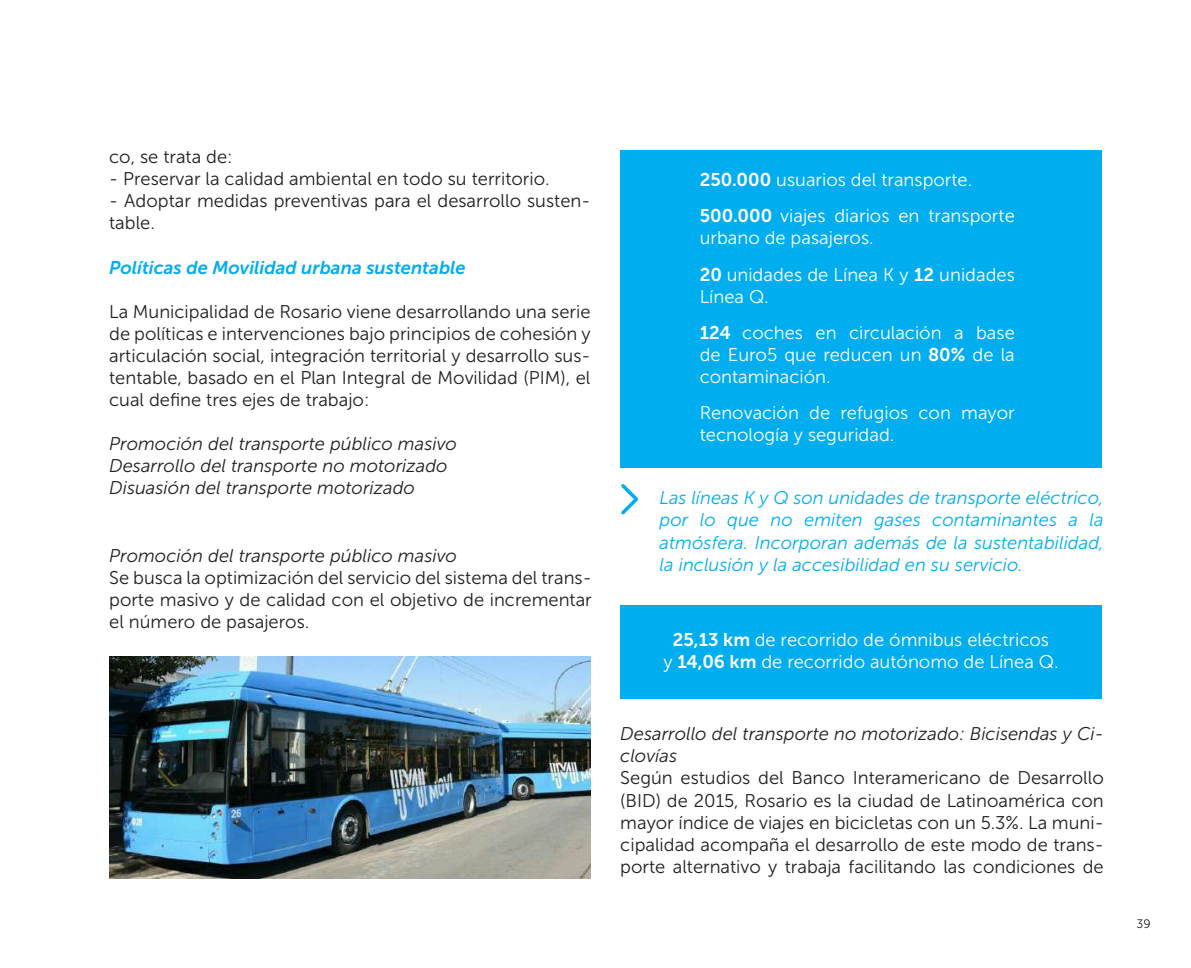
<style>
.page{position:relative;width:1191px;height:968px;background:#fff}
.page>*{position:absolute;margin:0;border:0;box-sizing:border-box;transform-origin:0 0}
.t1{font:18.38px/22.1px "Museo Sans 300";color:#231f20;text-align:justify}
.t2{font:18.38px/36.1px "Museo Sans 300";color:#fff}
.t3{font:italic 18.38px/22.1px "Museo Sans 300";color:#231f20}
.t4{font:italic 18.38px/22.1px "Museo Sans 300";color:#00aeef;text-align:justify}
.t5{font:italic 18.38px "Museo Sans 700";color:#00aeef}
.t6{font:12.25px "Museo Sans 300";color:#231f20}
.s1{font-family:"Museo Sans 700"}
</style>
<div class="page">
<svg style="left:621px;top:484px;width:18px;height:31px"></svg>
<img style="left:109px;top:656px;width:481px;height:222px">
<div style="left:620px;top:150px;width:481px;height:317px;background:#00aeef"></div>
<div style="left:620px;top:605px;width:481px;height:93px;background:#00aeef"></div>
<p class="t1" style="left:109px;top:146px;width:125px">co, se trata de:</p>
<p class="t1" style="left:109px;top:168px;width:442px">- Preservar la calidad ambiental en todo su territorio.</p>
<p class="t1" style="left:109px;top:190px;width:483px">- Adoptar medidas preventivas para el desarrollo susten&shy;table.</p>
<p class="t5" style="left:109px;top:257px;width:358px">Políticas de Movilidad urbana sustentable</p>
<p class="t1" style="left:109px;top:300px;width:483px">La Municipalidad de Rosario viene desarrollando una serie de políticas e intervenciones bajo principios de cohesión y articulación social, integración territorial y desarrollo sus&shy;tentable, basado en el Plan Integral de Movilidad (PIM), el cual define tres ejes de trabajo:</p>
<p class="t3" style="left:109px;top:433px;width:349px">Promoción del transporte público masivo<br>Desarrollo del transporte no motorizado<br>Disuasión del transporte motorizado</p>
<p class="t3" style="left:109px;top:545px;width:349px">Promoción del transporte público masivo</p>
<p class="t1" style="left:109px;top:567px;width:484px">Se busca la optimización del servicio del sistema del trans&shy;porte masivo y de calidad con el objetivo de incrementar el número de pasajeros.</p>
<p class="t2" style="left:699px;top:162px;width:317px"><span class="s1">250.000</span> usuarios del transporte.<br><span class="s1">500.000</span> viajes diarios en transporte</p>
<p class="t2" style="left:699px;top:220px;width:316px">urbano de pasajeros.<br><span class="s1">20</span> unidades de Línea K y <span class="s1">12</span> unidades</p>
<p class="t2" style="left:699px;top:278px;width:317px">Línea Q.<br><span class="s1">124</span> coches en circulación a base</p>
<p class="t2" style="left:699px;top:343px;width:317px;line-height:22.1px">de Euro5 que reducen un <span class="s1">80%</span> de la contaminación.</p>
<p class="t2" style="left:699px;top:401px;width:316px;line-height:22.1px">Renovación de refugios con mayor tecnología y seguridad.</p>
<p class="t4" style="left:659px;top:487px;width:445px">Las líneas K y Q son unidades de transporte eléctrico, por lo que no emiten gases contaminantes a la atmósfera. Incorporan además de la sustentabilidad, la inclusión y la accesibilidad en su servicio.</p>
<p class="t2" style="left:663px;top:628px;width:397px;line-height:22.1px;text-align:center"><span class="s1">25,13 km</span> de recorrido de ómnibus eléctricos<br>y <span class="s1">14,06 km</span> de recorrido autónomo de Línea Q.</p>
<p class="t3" style="left:620px;top:723px;width:485px">Desarrollo del transporte no motorizado: Bicisendas y Ci&shy;clovías</p>
<p class="t1" style="left:620px;top:767px;width:485px">Según estudios del Banco Interamericano de Desarrollo (BID) de 2015, Rosario es la ciudad de Latinoamérica con mayor índice de viajes en bicicletas con un 5.3%. La muni&shy;cipalidad acompaña el desarrollo de este modo de trans&shy;porte alternativo y trabaja facilitando las condiciones de</p>
<p class="t6" style="left:1136px;top:916px;width:16px">39</p>
</div>
